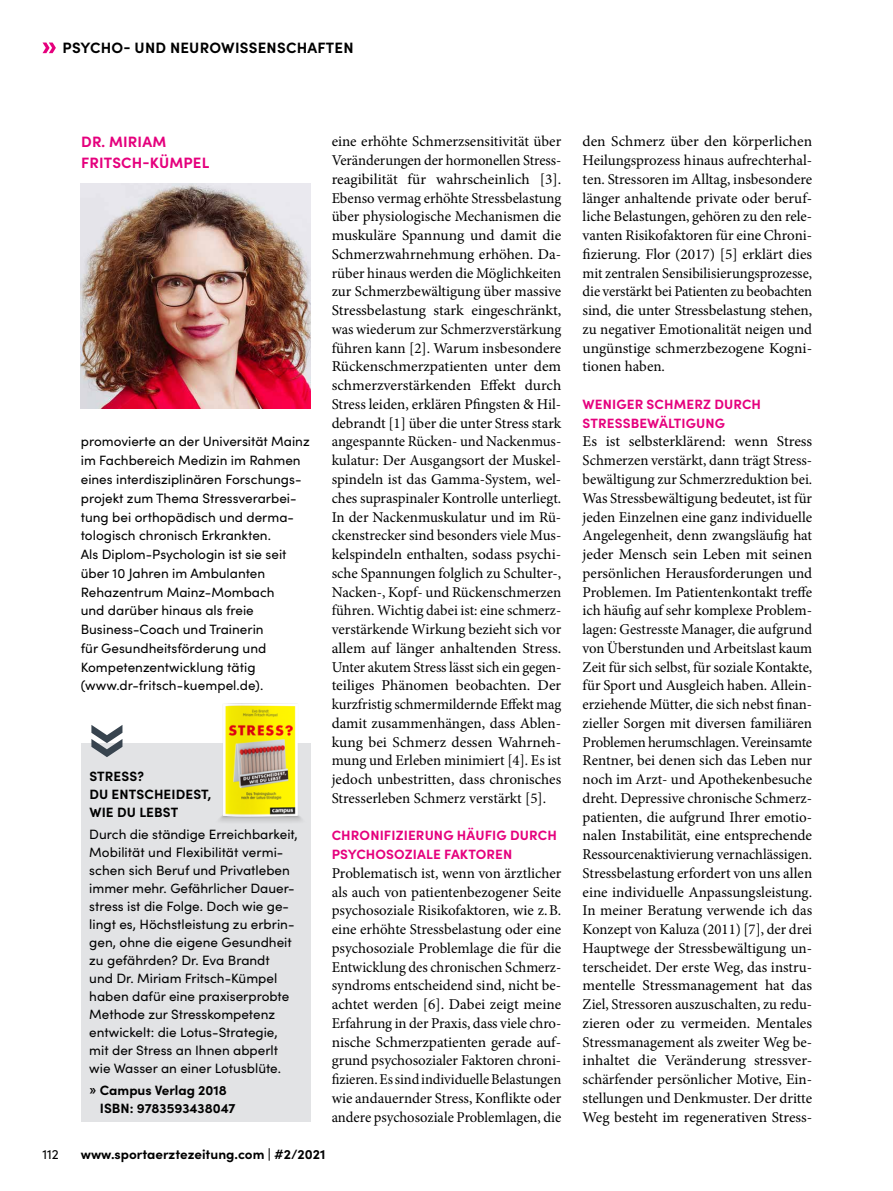
<style>
.page{position:relative;width:893px;height:1191px;background:#fff}
.page>*{position:absolute;margin:0;border:0;box-sizing:border-box;transform-origin:0 0}
.t1{font:15px/18.8px "Minion Pro";color:#000;text-align:justify}
.t2{font:700 15px "Sofia Pro";letter-spacing:.015em;color:#000}
.t3{font:700 15px/21px "Sofia Pro";letter-spacing:.01em;color:#e5007d}
.t4{font:13.5px/18.8px "Sofia Pro";color:#000}
.t5{font:700 13.5px/18px "Sofia Pro";color:#000}
.t6{font:700 13.5px/18.8px "Sofia Pro";letter-spacing:.01em;color:#e5007d}
</style>
<div class="page">
<svg style="left:43px;top:43px;width:13px;height:10px"></svg>
<img style="left:81px;top:183px;width:229px;height:226px">
<div style="left:81px;top:743px;width:229px;height:378px;background:#e2e3e5"></div>
<svg style="left:91px;top:725px;width:31px;height:32px"></svg>
<img style="left:220px;top:703px;width:82px;height:119px">
<p class="t2" style="left:63px;top:36px;width:292px">PSYCHO- UND NEUROWISSENSCHAFTEN</p>
<p class="t3" style="left:81px;top:130px;width:130px">DR. MIRIAM<br>FRITSCH-KÜMPEL</p>
<p class="t4" style="left:81px;top:431px;width:230px">promovierte an der Universität Mainz im Fachbereich Medizin im Rahmen eines interdisziplinären Forschungs&shy;projekt zum Thema Stressverarbei&shy;tung bei orthopädisch und derma&shy;tologisch chronisch Erkrankten.<br>Als Diplom-Psychologin ist sie seit über 10 Jahren im Ambulanten<br>Rehazentrum Mainz-Mombach<br>und darüber hinaus als freie<br>Business-Coach und Trainerin<br>für Gesundheitsförderung und<br>Kompetenzentwicklung tätig (www.dr-fritsch-kuempel.de).</p>
<p class="t5" style="left:89px;top:765px;width:124px">STRESS?<br>DU ENTSCHEIDEST,<br>WIE DU LEBST</p>
<p class="t4" style="left:89px;top:824px;width:210px;line-height:18px">Durch die ständige Erreichbarkeit,<br>Mobilität und Flexibilität vermi&shy;schen sich Beruf und Privatleben immer mehr. Gefährlicher Dauer&shy;stress ist die Folge. Doch wie ge&shy;lingt es, Höchstleistung zu erbrin&shy;gen, ohne die eigene Gesundheit zu gefährden? Dr. Eva Brandt<br>und Dr. Miriam Fritsch-Kümpel haben dafür eine praxiserprobte<br>Methode zur Stresskompetenz entwickelt: die Lotus-Strategie, mit der Stress an Ihnen abperlt wie Wasser an einer Lotusblüte.</p>
<p class="t5" style="left:100px;top:1080px;width:137px;text-indent:-11px">» Campus Verlag 2018<br>ISBN: 9783593438047</p>
<p class="t1" style="left:332px;top:132px;width:231px">eine erhöhte Schmerzsensitivität über Veränderungen der hormonellen Stress&shy;reagibilität für wahrscheinlich [3].<br>Ebenso vermag erhöhte Stressbelastung über physiologische Mechanismen die muskuläre Spannung und damit die Schmerzwahrnehmung erhöhen. Da&shy;rüber hinaus werden die Möglichkeiten zur Schmerzbewältigung über massive Stressbelastung stark eingeschränkt, was wiederum zur Schmerzverstärkung führen kann [2]. Warum insbesondere Rückenschmerzpatienten unter dem schmerzverstärkenden Effekt durch Stress leiden, erklären Pfingsten &amp; Hil&shy;debrandt [1] über die unter Stress stark angespannte Rücken- und Nackenmus&shy;kulatur: Der Ausgangsort der Muskel&shy;spindeln ist das Gamma-System, wel&shy;ches supraspinaler Kontrolle unterliegt.<br>In der Nackenmuskulatur und im Rü&shy;ckenstrecker sind besonders viele Mus&shy;kelspindeln enthalten, sodass psychi&shy;sche Spannungen folglich zu Schulter-, Nacken-, Kopf- und Rückenschmerzen führen. Wichtig dabei ist: eine schmerz&shy;verstärkende Wirkung bezieht sich vor allem auf länger anhaltenden Stress.<br>Unter akutem Stress lässt sich ein gegen&shy;teiliges Phänomen beobachten. Der kurzfristig schmermildernde Effekt mag damit zusammenhängen, dass Ablen&shy;kung bei Schmerz dessen Wahrneh&shy;mung und Erleben minimiert [4]. Es ist jedoch unbestritten, dass chronisches Stresserleben Schmerz verstärkt [5].</p>
<p class="t6" style="left:332px;top:825px;width:227px">CHRONIFIZIERUNG HÄUFIG DURCH<br>PSYCHOSOZIALE FAKTOREN</p>
<p class="t1" style="left:332px;top:863px;width:231px">Problematisch ist, wenn von ärztlicher als auch von patientenbezogener Seite psychosoziale Risikofaktoren, wie z.B. eine erhöhte Stressbelastung oder eine psychosoziale Problemlage die für die Entwicklung des chronischen Schmerz&shy;syndroms entscheidend sind, nicht be&shy;achtet werden [6]. Dabei zeigt meine Erfahrung in der Praxis, dass viele chro&shy;nische Schmerzpatienten gerade auf&shy;grund psychosozialer Faktoren chroni&shy;fizieren. Es sind individuelle Belastungen wie andauernder Stress, Konflikte oder andere psychosoziale Problemlagen, die</p>
<p class="t4" style="left:43px;top:1144px;width:18px">112</p>
<p class="t5" style="left:81px;top:1144px;width:246px">www.sportaerztezeitung.com | #2/2021</p>
<p class="t1" style="left:583px;top:132px;width:231px">den Schmerz über den körperlichen Heilungsprozess hinaus aufrechterhal&shy;ten. Stressoren im Alltag, insbesondere länger anhaltende private oder beruf&shy;liche Belastungen, gehören zu den rele&shy;vanten Risikofaktoren für eine Chroni&shy;fizierung. Flor (2017) [5] erklärt dies mit zentralen Sensibilisierungsprozesse, die verstärkt bei Patienten zu beobachten sind, die unter Stressbelastung stehen, zu negativer Emotionalität neigen und ungünstige schmerzbezogene Kogni&shy;tionen haben.</p>
<p class="t6" style="left:583px;top:394px;width:180px">WENIGER SCHMERZ DURCH<br>STRESSBEWÄLTIGUNG</p>
<p class="t1" style="left:583px;top:432px;width:231px">Es ist selbsterklärend: wenn Stress Schmerzen verstärkt, dann trägt Stress&shy;bewältigung zur Schmerzreduktion bei.<br>Was Stressbewältigung bedeutet, ist für jeden Einzelnen eine ganz individuelle Angelegenheit, denn zwangsläufig hat jeder Mensch sein Leben mit seinen persönlichen Herausforderungen und Problemen. Im Patientenkontakt treffe ich häufig auf sehr komplexe Problem&shy;lagen: Gestresste Manager, die aufgrund von Überstunden und Arbeitslast kaum Zeit für sich selbst, für soziale Kontakte, für Sport und Ausgleich haben. Allein&shy;erziehende Mütter, die sich nebst finan&shy;zieller Sorgen mit diversen familiären Problemen herumschlagen. Vereinsamte Rentner, bei denen sich das Leben nur noch im Arzt- und Apothekenbesuche dreht. Depressive chronische Schmerz&shy;patienten, die aufgrund Ihrer emotio&shy;nalen Instabilität, eine entsprechende Ressourcenaktivierung vernachlässigen.<br>Stressbelastung erfordert von uns allen eine individuelle Anpassungsleistung.<br>In meiner Beratung verwende ich das Konzept von Kaluza (2011) [7], der drei Hauptwege der Stressbewältigung un&shy;terscheidet. Der erste Weg, das instru&shy;mentelle Stressmanagement hat das Ziel, Stressoren auszuschalten, zu redu&shy;zieren oder zu vermeiden. Mentales Stressmanagement als zweiter Weg be&shy;inhaltet die Veränderung stressver&shy;schärfender persönlicher Motive, Ein&shy;stellungen und Denkmuster. Der dritte Weg besteht im regenerativen Stress-</p>
</div>
